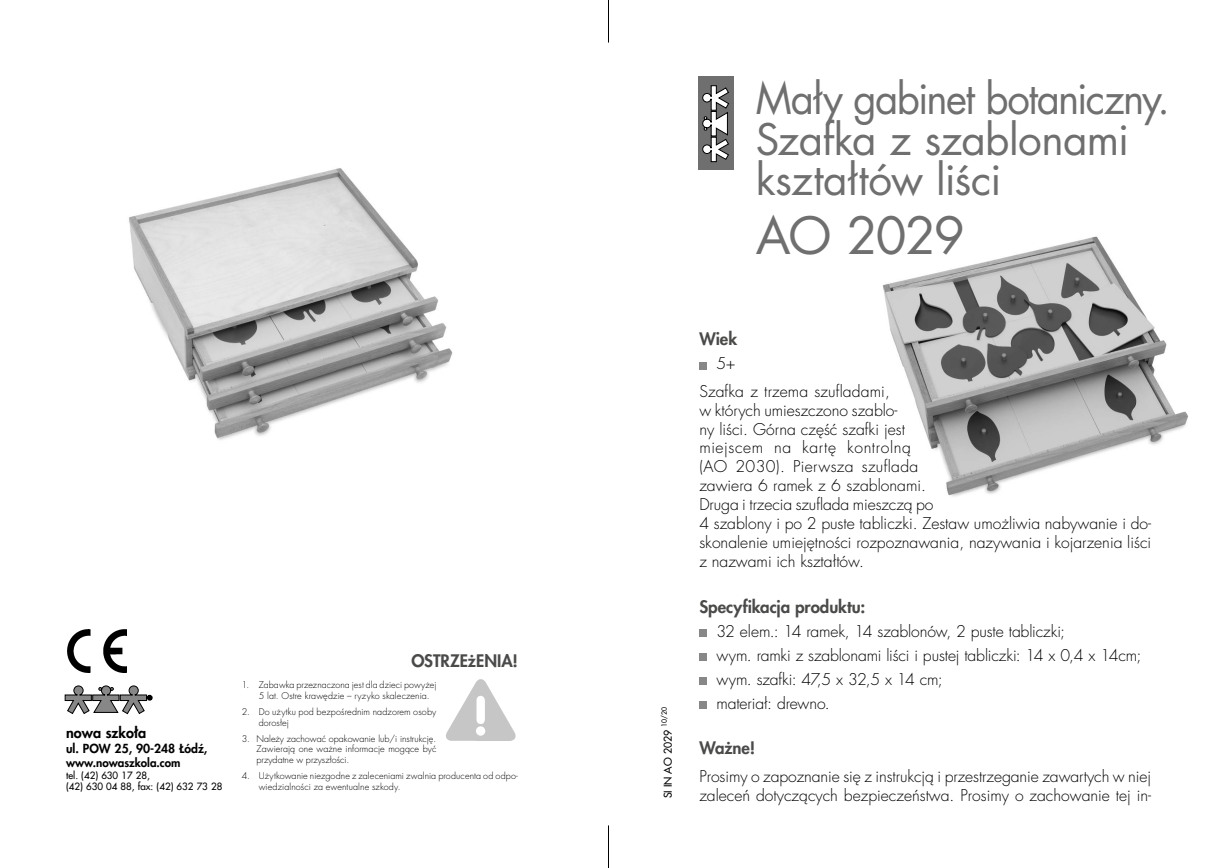
<style>
.page{position:relative;width:1217px;height:868px;background:#fff}
.page>*{position:absolute;margin:0;border:0;box-sizing:border-box;transform-origin:0 0}
.t1{font:49.95px "Futura LTS Book";letter-spacing:-.035em;color:#706f6f}
.t2{font:42.3px/40.5px "Futura LTS Book";letter-spacing:-.025em;color:#706f6f;scale:.95 1}
.t3{font:800 16.8px "Futura LTS";color:#4a4a49}
.t4{font:300 15.75px/18.9px "Futura LTS";color:#000}
.t5{font:800 14.4px "Futura LTS";color:#000}
.t6{font:800 12.15px "Futura LTS";color:#000}
.t7{font:800 11.55px "Futura LTS";color:#000}
.t8{font:10.5px "Futura LTS";color:#000}
.t9{font:9.75px/11.7px "Futura LTS";color:#000}
.t10{font:300 9px/10.8px "Futura LTS";letter-spacing:.01em;color:#000}
.t11{font:6.9px "Futura LTS";color:#000}
</style>
<div class="page">
<div style="left:699px;top:362px;width:7px;height:7px;background:#878787"></div>
<div style="left:699px;top:629px;width:7px;height:7px;background:#878787"></div>
<div style="left:699px;top:653px;width:7px;height:7px;background:#878787"></div>
<div style="left:699px;top:677px;width:7px;height:7px;background:#878787"></div>
<div style="left:699px;top:701px;width:7px;height:7px;background:#878787"></div>
<img style="left:129px;top:168px;width:324px;height:272px">
<img style="left:882px;top:236px;width:306px;height:261px">
<hr style="left:608px;top:0;width:1px;height:43px;background:#000">
<hr style="left:608px;top:825px;width:1px;height:42px;background:#000">
<div style="left:697px;top:77px;width:36px;height:93px;background:#706f6f"></div>
<svg style="left:702px;top:85px;width:26px;height:77px"></svg>
<img style="left:67px;top:629px;width:59px;height:43px">
<img style="left:446px;top:679px;width:70px;height:62px">
<svg style="left:65px;top:685px;width:87px;height:29px"></svg>
<p class="t5" style="left:66px;top:723px;width:82px">nowa szko³a</p>
<p class="t6" style="left:66px;top:740px;width:143px">ul. POW 25, 90-248 £ódŸ,</p>
<p class="t7" style="left:66px;top:754px;width:116px">www.nowaszkola.com</p>
<p class="t9" style="left:66px;top:769px;width:158px">tel. (42) 630 17 28,<br>(42) 630 04 88, fax: (42) 632 73 28</p>
<p class="t3" style="left:411px;top:649px;width:108px">OSTRZE¿ENIA!</p>
<p class="t10" style="left:259px;top:679px;width:179px;text-indent:-17px">1. Zabawka przeznaczona jest dla dzieci powy¿ej<br>5 lat. Ostre krawędzie – ryzyko skaleczenia.</p>
<p class="t10" style="left:259px;top:706px;width:179px;text-indent:-17px">2. Do u¿ytku pod bezpoœrednim nadzorem osoby doros³ej</p>
<p class="t10" style="left:256px;top:733px;width:181px;text-align:justify;text-indent:-15px">3. Nale¿y zachowaæ opakowanie lub/i instrukcjê.<br>Zawieraj¹ one wa¿ne informacje mog¹ce byæ przydatne w przysz³oœci.</p>
<p class="t10" style="left:259px;top:770px;width:261px;text-indent:-17px">4. U¿ytkowanie niezgodne z zaleceniami zwalnia producenta od odpo&shy;wiedzialnoœci za ewentualne szkody.</p>
<h2 class="t2" style="left:755px;top:79px;width:437px">Mały gabinet botaniczny.<br>Szafka z szablonami kształtów liści</h2>
<h1 class="t1" style="left:755px;top:203px;width:210px">AO 2029</h1>
<p class="t11" style="left:659px;top:727px;width:21px;rotate:-90deg">10/20</p>
<p class="t8" style="left:660px;top:798px;width:70px;rotate:-90deg">SI IN AO 2029</p>
<p class="t3" style="left:699px;top:328px;width:39px">Wiek</p>
<p class="t4" style="left:699px;top:350px;width:192px;line-height:27.5px;text-indent:17px">5+<br>Szafka z trzema szufladami,</p>
<p class="t4" style="left:699px;top:401px;width:453px">w których umieszczono szablo-<br>ny liści. Górna część szafki jest<br>miejscem na kartę kontrolną<br>(AO 2030). Pierwsza szuflada<br>zawiera 6 ramek z 6 szablonami.<br>Druga i trzecia szuflada mieszczą po<br>4 szablony i po 2 puste tabliczki. Zestaw umożliwia nabywanie i do&shy;skonalenie umiejętności rozpoznawania, nazywania i kojarzenia liści z nazwami ich kształtów.</p>
<p class="t3" style="left:699px;top:595px;width:167px">Specyfikacja produktu:</p>
<p class="t4" style="left:716px;top:619px;width:426px;line-height:24px">32 elem.: 14 ramek, 14 szablonów, 2 puste tabliczki;<br>wym. ramki z szablonami liści i pustej tabliczki: 14 x 0,4 x 14cm; wym. szafki: 47,5 x 32,5 x 14 cm;<br>materiał: drewno.</p>
<p class="t3" style="left:699px;top:736px;width:57px">Ważne!</p>
<p class="t4" style="left:699px;top:766px;width:453px">Prosimy o zapoznanie się z instrukcją i przestrzeganie zawartych w niej zaleceń dotyczących bezpieczeństwa. Prosimy o zachowanie tej in-</p>
</div>
